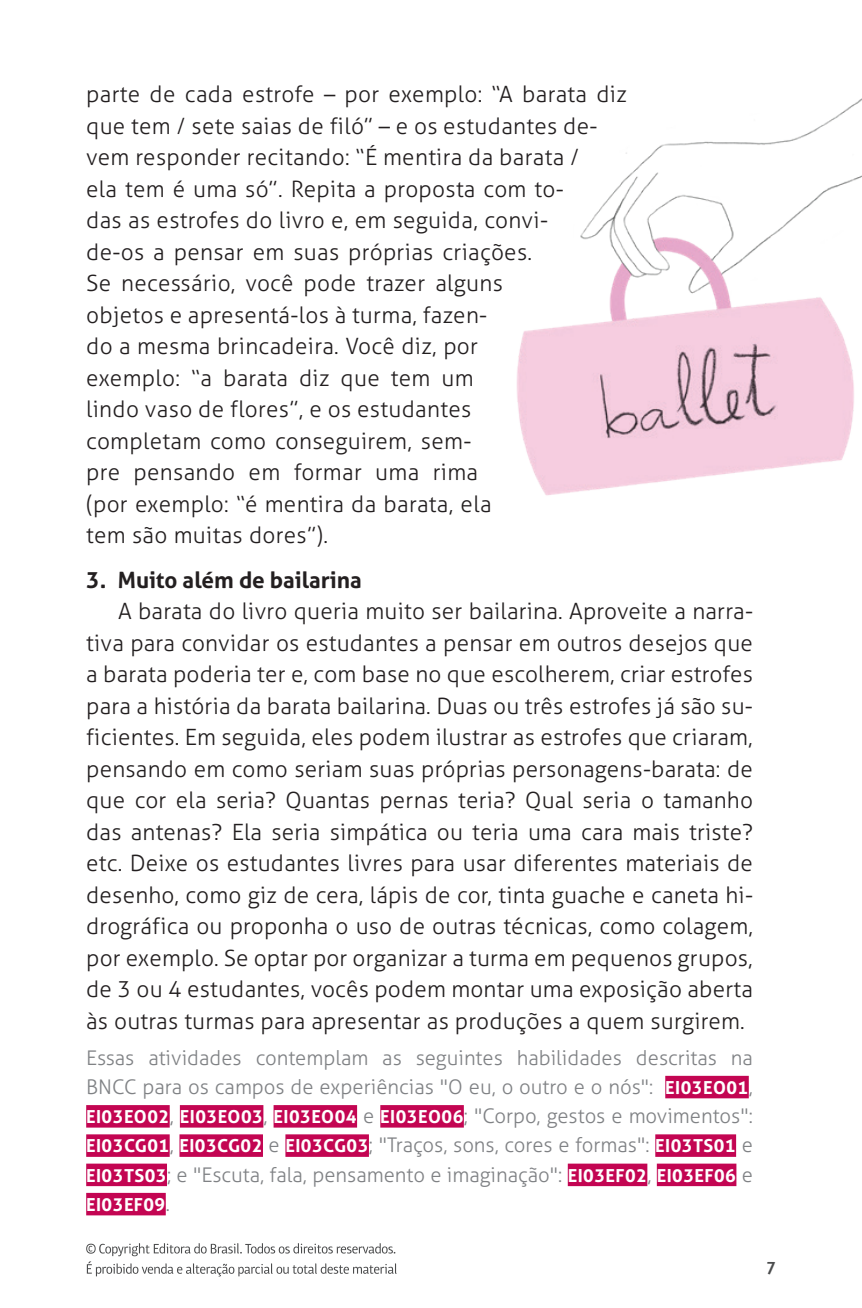
<style>
.page{position:relative;width:862px;height:1308px;background:#fff}
.page>*{position:absolute;margin:0;border:0;box-sizing:border-box;transform-origin:0 0}
.t1{font:300 22.5px/31.5px "Aller";letter-spacing:.015em;color:#231f20}
.t2{font:700 22.5px "Aller";color:#231f20}
.t3{font:300 20.25px/29.2px "Aller";color:#808285}
.t4{font:700 18px/29.2px "Aller";letter-spacing:.02em;color:#fff}
.t5{font:500 18px "Highlander Std";color:#4b4c4d}
.s1{font-weight:700;font-size:18px;color:#fff}
.s2{font-weight:300;font-size:20.25px;color:#808285}
</style>
<div class="page">
<svg style="left:86px;top:1243px;width:310px;height:33px"></svg>
<img style="left:516px;top:99px;width:345px;height:397px">
<div style="left:665px;top:1075px;width:83px;height:23px;background:#c30552"></div>
<div style="left:86px;top:1105px;width:84px;height:22px;background:#c30552"></div>
<div style="left:180px;top:1105px;width:83px;height:22px;background:#c30552"></div>
<div style="left:273px;top:1105px;width:84px;height:22px;background:#c30552"></div>
<div style="left:380px;top:1105px;width:83px;height:22px;background:#c30552"></div>
<div style="left:86px;top:1134px;width:84px;height:22px;background:#c30552"></div>
<div style="left:179px;top:1134px;width:84px;height:22px;background:#c30552"></div>
<div style="left:285px;top:1134px;width:84px;height:22px;background:#c30552"></div>
<div style="left:655px;top:1134px;width:80px;height:22px;background:#c30552"></div>
<div style="left:86px;top:1163px;width:81px;height:23px;background:#c30552"></div>
<div style="left:567px;top:1163px;width:80px;height:23px;background:#c30552"></div>
<div style="left:656px;top:1163px;width:80px;height:23px;background:#c30552"></div>
<div style="left:86px;top:1192px;width:80px;height:23px;background:#c30552"></div>
<p class="t1" style="left:86px;top:78px;width:542px">parte de cada estrofe – por exemplo: “A barata diz que tem / sete saias de filó” – e os estudantes de&shy;vem responder recitando: “É mentira da barata /<br>ela tem é uma só”. Repita a proposta com to-<br>das as estrofes do livro e, em seguida, convi-<br>de-os a pensar em suas próprias criações.<br>Se necessário, você pode trazer alguns<br>objetos e apresentá-los à turma, fazen-<br>do a mesma brincadeira. Você diz, por<br>exemplo: “a barata diz que tem um<br>lindo vaso de flores”, e os estudantes<br>completam como conseguirem, sem-<br>pre pensando em formar uma rima<br>(por exemplo: “é mentira da barata, ela<br>tem são muitas dores”).</p>
<p class="t2" style="left:86px;top:565px;width:277px">3. Muito além de bailarina</p>
<p class="t1" style="left:86px;top:595px;width:668px;text-align:justify;text-indent:32px">A barata do livro queria muito ser bailarina. Aproveite a narra&shy;tiva para convidar os estudantes a pensar em outros desejos que a barata poderia ter e, com base no que escolherem, criar estrofes para a história da barata bailarina. Duas ou três estrofes já são su&shy;ficientes. Em seguida, eles podem ilustrar as estrofes que criaram, pensando em como seriam suas próprias personagens-barata: de que cor ela seria? Quantas pernas teria? Qual seria o tamanho das antenas? Ela seria simpática ou teria uma cara mais triste? etc. Deixe os estudantes livres para usar diferentes materiais de desenho, como giz de cera, lápis de cor, tinta guache e caneta hi&shy;drográfica ou proponha o uso de outras técnicas, como colagem, por exemplo. Se optar por organizar a turma em pequenos grupos, de 3 ou 4 estudantes, vocês podem montar uma exposição aberta às outras turmas para apresentar as produções a quem surgirem.</p>
<p class="t3" style="left:86px;top:1042px;width:668px">Essas atividades contemplam as seguintes habilidades descritas na<br>BNCC para os campos de experiências "O eu, o outro e o nós": <span class="s1">EI03EO01</span>,</p>
<p class="t4" style="left:86px;top:1101px;width:667px">EI03EO02<span class="s2">,</span> EI03EO03<span class="s2">,</span> EI03EO04 <span class="s2">e</span> EI03EO06<span class="s2">; "Corpo, gestos e movimentos":<br></span>EI03CG01<span class="s2">,</span> EI03CG02 <span class="s2">e</span> EI03CG03<span class="s2">; "Traços, sons, cores e formas":</span> EI03TS01 <span class="s2">e</span></p>
<p class="t3" style="left:86px;top:1159px;width:668px"><span class="s1">EI03TS03</span>; e "Escuta, fala, pensamento e imaginação": <span class="s1">EI03EF02</span>, <span class="s1">EI03EF06</span> e</p>
<p class="t4" style="left:86px;top:1189px;width:85px">EI03EF09<span class="s2">.</span></p>
<p class="t5" style="left:765px;top:1257px;width:11px">7</p>
</div>
